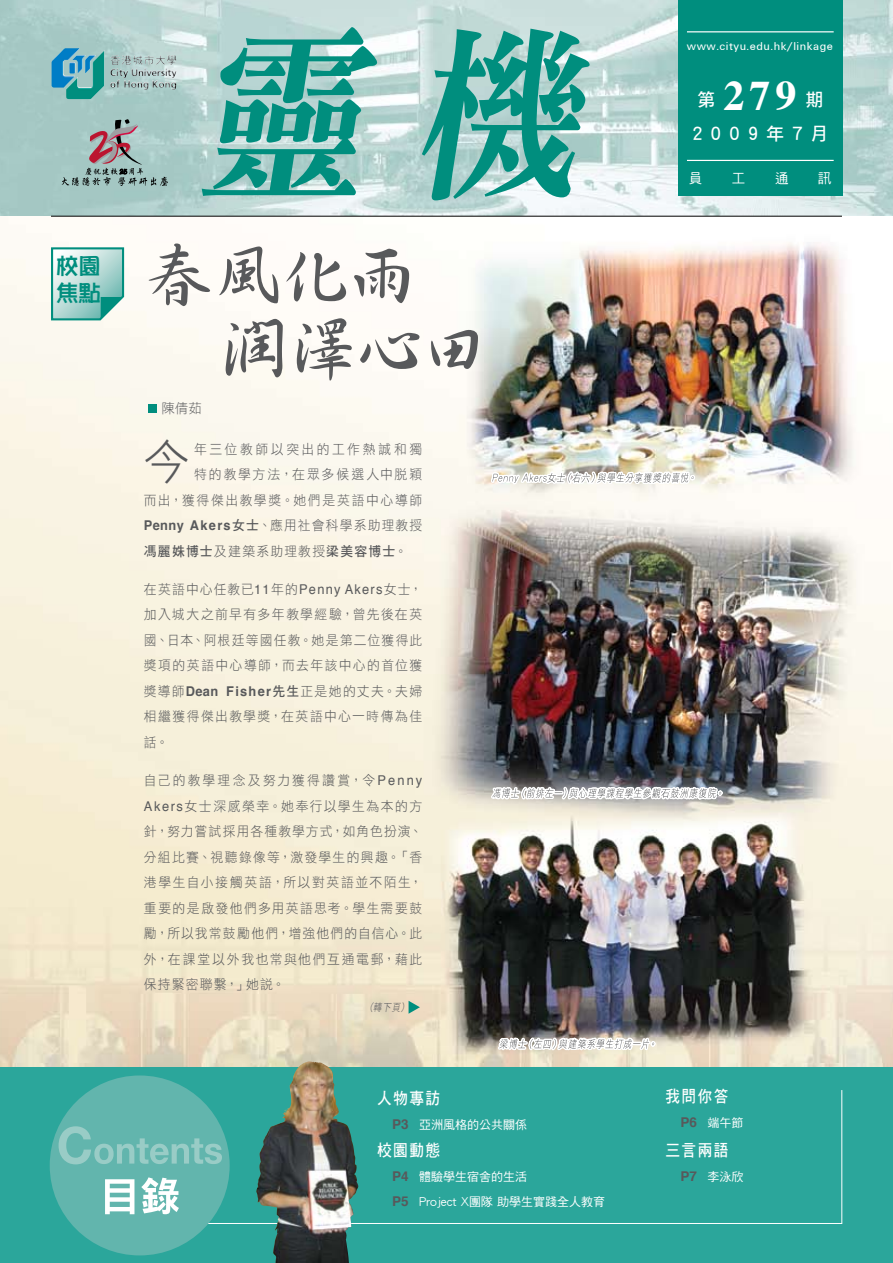
<style>
.page{position:relative;width:893px;height:1263px;background:#fff}
.page>*{position:absolute;margin:0;border:0;box-sizing:border-box;transform-origin:0 0}
.t1{font:69px/74.2px "DF Xing Shu HK W5";letter-spacing:-.04em;color:#58595b}
.t2{font:48.15px "DF Hei HK W3";color:#58595b;scale:.95 1}
.t3{font:700 42px "Times";color:#fff}
.t4{font:22.5px/27px "DFPOP1 HK W7";color:#008e7e}
.t5{font:18px "DF Hei HK W7";letter-spacing:.43em;color:#fff}
.t6{font:16.5px "DF Hei HK W7";letter-spacing:.1em;color:#fff;scale:.89 1}
.t7{font:13.5px/25.5px "DF Hei HK W3";letter-spacing:.115em;color:#58595b;text-align:justify;scale:.95 1}
.t8{font:13.5px/25.5px "DF Hei HK W3";letter-spacing:.135em;color:#58595b;text-align:right;scale:.95 1}
.t9{font:13.5px "DF Hei HK W7";letter-spacing:.095em;color:#58595b;scale:.95 1}
.t10{font:13.5px "DF Hei HK W5";color:#fff}
.t11{font:13.5px "DF Hei HK W3";letter-spacing:.115em;color:#58595b}
.t12{font:12px/25px "DF Hei HK W5";color:#fff}
.t13{font:11.7px "Unitus";letter-spacing:.045em;color:#fff}
.t14{font:italic 10.5px "DF Hei HK W3";color:#58595b;scale:.8 1}
.s1{font-family:"Helvetica";font-weight:700}
.s2{font-family:"DF Hei HK W7"}
.s3{font-family:"DF Hei HK W3"}
.s4{font-family:"Helvetica"}
.s5{font-family:"Helvetica";font-weight:700;font-size:13.5px;color:#58595b}
</style>
<div class="page">
<img style="left:0;top:243px;width:893px;height:824px">
<img style="left:0;top:0;width:893px;height:216px">
<div style="left:0;top:1067px;width:893px;height:196px;background:#2ba69b"></div>
<hr style="left:51px;top:216px;width:791px;height:1px;background:#000">
<div style="left:678px;top:0;width:165px;height:196px;background:#008e7e"></div>
<hr style="left:687px;top:31px;width:147px;height:1px;background:#fff">
<hr style="left:687px;top:160px;width:147px;height:1px;background:#fff">
<svg style="left:200px;top:27px;width:183px;height:169px"></svg>
<svg style="left:411px;top:29px;width:188px;height:171px"></svg>
<svg style="left:50px;top:246px;width:75px;height:75px"></svg>
<img style="left:52px;top:48px;width:124px;height:51px">
<svg style="left:208px;top:1089px;width:635px;height:135px"></svg>
<div style="left:50px;top:1075px;width:180px;height:180px;background:#62b5ad;border-radius:50%"></div>
<svg style="left:105px;top:1177px;width:74px;height:37px"></svg>
<svg style="left:59px;top:1126px;width:163px;height:38px"></svg>
<svg style="left:409px;top:1001px;width:11px;height:13px"></svg>
<svg style="left:61px;top:119px;width:107px;height:67px"></svg>
<div style="left:148px;top:404px;width:9px;height:9px;background:#008e7e"></div>
<svg style="left:488px;top:759px;width:237px;height:72px"></svg>
<img style="left:496px;top:1013px;width:162px;height:54px">
<img style="left:489px;top:411px;width:209px;height:105px">
<img style="left:256px;top:1061px;width:53px;height:181px">
<h3 class="t4" style="left:56px;top:252px;width:46px">校園焦點</h3>
<h1 class="t1" style="left:221px;top:236px;width:269px;text-indent:-77px">春風化雨潤澤心田</h1>
<p class="t11" style="left:161px;top:401px;width:42px">陳倩茹</p>
<h2 class="t2" style="left:144px;top:436px;width:50px">今</h2>
<p class="t8" style="left:144px;top:436px;width:295px">年三位教師以突出的工作熱誠和獨<br>特的教學方法，在眾多候選人中脫穎<br>而出，獲得傑出教學獎。她們是英語中心導師<br><span class="s1">Penny Akers</span><span class="s2">女士</span>、應用社會科學系助理教授</p>
<p class="t9" style="left:144px;top:543px;width:279px">馮麗姝博士<span class="s3">及建築系助理教授</span>梁美容博士<span class="s3">。</span></p>
<p class="t7" style="left:144px;top:576px;width:295px">在英語中心任教已<span class="s4">11</span>年的<span class="s4">Penny Akers</span>女士，加入城大之前早有多年教學經驗，曾先後在英國、日本、阿根廷等國任教。她是第二位獲得此獎項的英語中心導師，而去年該中心的首位獲獎導師<span class="s1">Dean Fisher</span><span class="s2">先生</span>正是她的丈夫。夫婦相繼獲得傑出教學獎，在英語中心一時傳為佳話。</p>
<p class="t7" style="left:144px;top:767px;width:295px">自己的教學理念及努力獲得讚賞，令<span class="s4">Penny Akers</span>女士深感榮幸。她奉行以學生為本的方針，努力嘗試採用各種教學方式，如角色扮演、分組比賽、視聽錄像等，激發學生的興趣。「香港學生自小接觸英語，所以對英語並不陌生，重要的是啟發他們多用英語思考。學生需要鼓勵，所以我常鼓勵他們，增強他們的自信心。此外，在課堂以外我也常與他們互通電郵，藉此保持緊密聯繫，」她說。</p>
<p class="t14" style="left:370px;top:1002px;width:47px">(轉下頁)</p>
<p class="t6" style="left:377px;top:1089px;width:72px">人物專訪</p>
<p class="t12" style="left:392px;top:1111px;width:136px"><span class="s5">P3</span> 亞洲風格的公共關係</p>
<p class="t6" style="left:377px;top:1141px;width:72px">校園動態</p>
<p class="t12" style="left:392px;top:1164px;width:214px"><span class="s5">P4</span> 體驗學生宿舍的生活<br><span class="s5">P5</span> Project X團隊 助學生實踐全人教育</p>
<p class="t13" style="left:687px;top:40px;width:147px">www.cityu.edu.hk/linkage</p>
<h3 class="t5" style="left:697px;top:90px;width:19px">第</h3>
<h3 class="t5" style="left:806px;top:90px;width:19px">期</h3>
<h3 class="t3" style="left:723px;top:56px;width:75px">279</h3>
<h3 class="t5" style="left:692px;top:124px;width:138px">2009年7月</h3>
<p class="t10" style="left:689px;top:171px;width:15px">員</p>
<p class="t10" style="left:732px;top:171px;width:15px">工</p>
<p class="t10" style="left:775px;top:171px;width:15px">通</p>
<p class="t10" style="left:818px;top:171px;width:15px">訊</p>
<p class="t6" style="left:665px;top:1087px;width:72px">我問你答</p>
<p class="t12" style="left:680px;top:1110px;width:64px"><span class="s5">P6</span> 端午節</p>
<p class="t6" style="left:665px;top:1141px;width:72px">三言兩語</p>
<p class="t12" style="left:680px;top:1164px;width:64px"><span class="s5">P7</span> 李泳欣</p>
</div>
